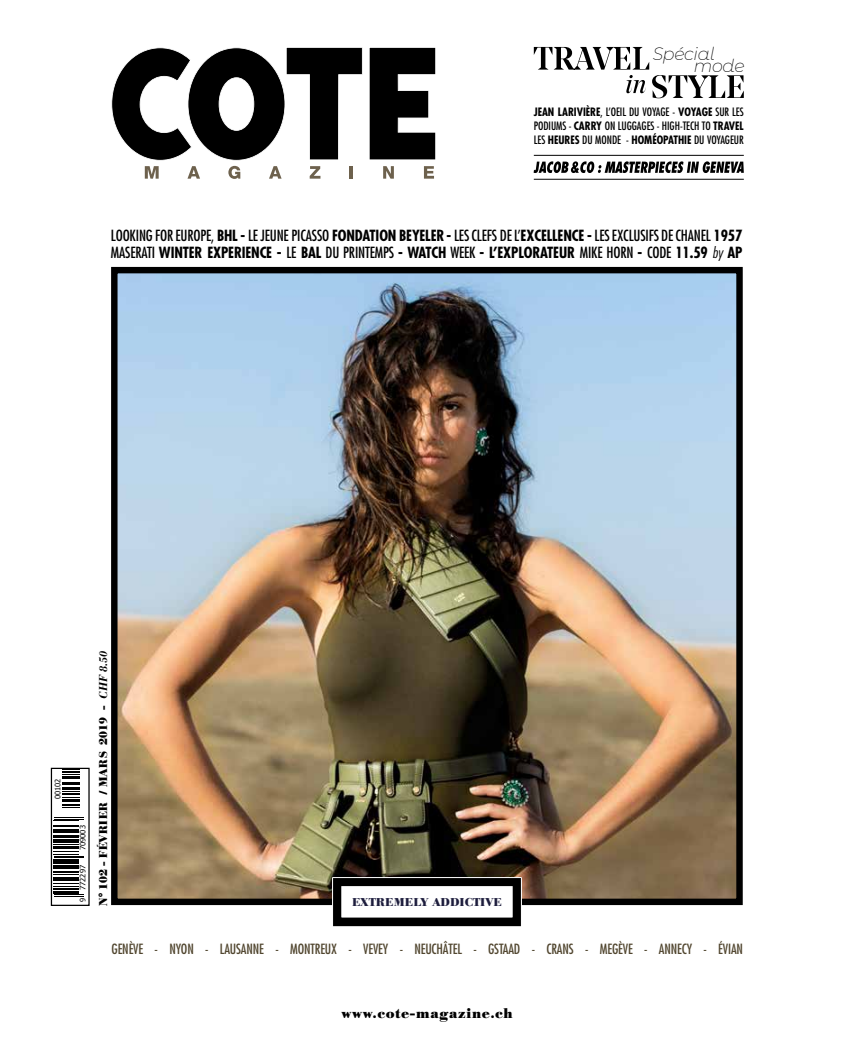
<style>
.page{position:relative;width:851px;height:1063px;background:#fff}
.page>*{position:absolute;margin:0;border:0;box-sizing:border-box;transform-origin:0 0}
.t1{font:italic 200 17.5px "Montserrat Alternates";letter-spacing:-.02em;color:#000}
.t2{font:condensed 15px/17.5px "Futura";letter-spacing:-.01em;color:#000}
.t3{font:condensed 13.75px "Futura";letter-spacing:-.01em;color:#51462f}
.t4{font:700 13.75px "Bodoni BE";letter-spacing:.055em;color:#000}
.t5{font:condensed 11.25px/13.8px "Futura";letter-spacing:-.005em;color:#000;text-align:justify}
.t6{font:700 11.25px "Bodoni BE";letter-spacing:.01em;color:#000}
.t7{font:700 11.25px "Bodoni BE";letter-spacing:.01em;color:#1d1d3d}
.t8{font:italic 500 11.25px "Bodoni BE";color:#000}
.t9{font:7.62px "Tahoma";color:#000}
.s1{font-weight:700}
.s2{font-weight:300;font-style:italic}
</style>
<div class="page">
<img style="left:118px;top:274px;width:617px;height:624px">
<div style="left:111px;top:267px;width:631px;height:638px;border:6px solid #000"></div>
<div style="left:332px;top:878px;width:189px;height:48px;background:#fff;border:9px solid #000"></div>
<hr style="left:332px;top:877px;width:189px;height:1px;background:#fff">
<hr style="left:521px;top:878px;width:1px;height:53px;background:#fff">
<hr style="left:332px;top:877px;width:1px;height:51px;background:#fff">
<hr style="left:533px;top:155px;width:210px;height:1px;background:#000">
<svg style="left:369px;top:47px;width:67px;height:113px"></svg>
<svg style="left:111px;top:47px;width:252px;height:132px"></svg>
<svg style="left:383px;top:166px;width:11px;height:13px"></svg>
<svg style="left:424px;top:166px;width:10px;height:13px"></svg>
<svg style="left:54px;top:868px;width:29px;height:29px"></svg>
<hr style="left:54px;top:865px;width:25px;height:3px;background:#000">
<hr style="left:54px;top:862px;width:25px;height:2px;background:#000">
<hr style="left:54px;top:859px;width:25px;height:2px;background:#000">
<svg style="left:54px;top:851px;width:29px;height:7px"></svg>
<hr style="left:54px;top:847px;width:25px;height:2px;background:#000">
<svg style="left:54px;top:839px;width:25px;height:6px"></svg>
<hr style="left:54px;top:835px;width:25px;height:2px;background:#000">
<svg style="left:54px;top:817px;width:29px;height:16px"></svg>
<svg style="left:62px;top:771px;width:17px;height:37px"></svg>
<div style="left:51px;top:768px;width:39px;height:138px;border:1px solid #000"></div>
<hr style="left:533px;top:179px;width:210px;height:1px;background:#000">
<svg style="left:533px;top:47px;width:210px;height:51px"></svg>
<svg style="left:533px;top:161px;width:210px;height:12px"></svg>
<p class="t1" style="left:652px;top:42px;width:64px">Spécial</p>
<p class="t1" style="left:693px;top:54px;width:52px">mode</p>
<p class="t5" style="left:533px;top:105px;width:211px"><span class="s1">JEAN LARIVIÈRE</span>, L’OEIL DU VOYAGE - <span class="s1">VOYAGE</span> SUR LES PODIUMS - <span class="s1">CARRY</span> ON LUGGAGES - HIGH-TECH TO <span class="s1">TRAVEL </span>LES <span class="s1">HEURES</span> DU MONDE - <span class="s1">HOMÉOPATHIE</span> DU VOYAGEUR</p>
<p class="t2" style="left:111px;top:226px;width:633px">LOOKING FOR EUROPE, <span class="s1">BHL -</span> LE JEUNE PICASSO <span class="s1">FONDATION BEYELER -</span> LES CLEFS DE L’<span class="s1">EXCELLENCE -</span> LES EXCLUSIFS DE CHANEL <span class="s1">1957<br></span>MASERATI <span class="s1">WINTER EXPERIENCE -</span> LE <span class="s1">BAL</span> DU PRINTEMPS <span class="s1">- WATCH</span> WEEK <span class="s1">- L’EXPLORATEUR</span> MIKE HORN <span class="s1">-</span> CODE <span class="s1">11.59</span> <span class="s2">by</span> <span class="s1">AP</span></p>
<p class="t9" style="left:52px;top:799px;width:22px;rotate:-90deg">00102</p>
<p class="t9" style="left:78px;top:850px;width:26px;rotate:-90deg">709003</p>
<p class="t9" style="left:78px;top:902px;width:38px;rotate:-90deg">9 772297</p>
<p class="t8" style="left:97px;top:699px;width:50px;rotate:-90deg">CHF 8.50</p>
<p class="t6" style="left:96px;top:906px;width:201px;rotate:-90deg">N° 102 - FÉVRIER / MARS 2019 -</p>
<p class="t7" style="left:352px;top:895px;width:151px">EXTREMELY ADDICTIVE</p>
<p class="t3" style="left:111px;top:941px;width:633px">GENÈVE - NYON - LAUSANNE - MONTREUX - VEVEY - NEUCHÂTEL - GSTAAD - CRANS - MEGÈVE - ANNECY - ÉVIAN</p>
<p class="t4" style="left:341px;top:1005px;width:173px">www.cote-magazine.ch</p>
</div>
